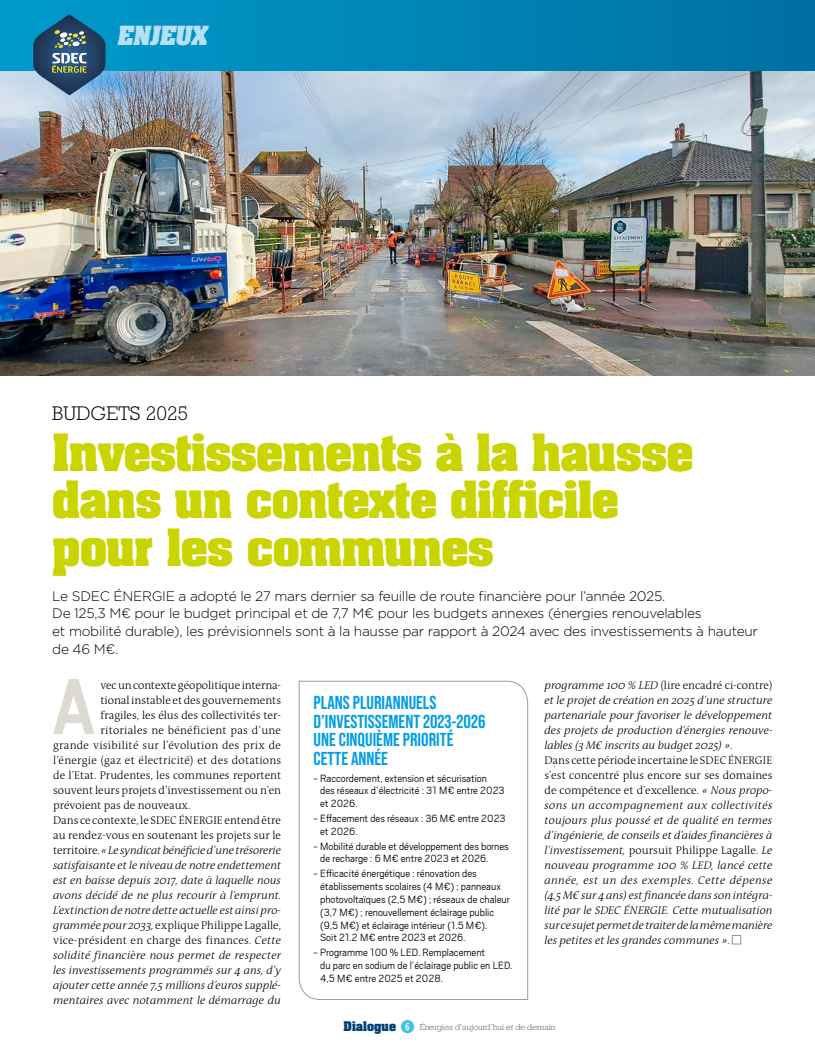
<style>
.page{position:relative;width:815px;height:1053px;background:#fff}
.page>*{position:absolute;margin:0;border:0;box-sizing:border-box;transform-origin:0 0}
.t1{font:700 87.25px "Scout";color:#dddbd1;scale:.86 1}
.t2{font:700 43.75px/47.5px "Aachen";letter-spacing:-.02em;color:#cad400}
.t3{font:700 22.5px "Aachen";color:#b6e1f4}
.t4{font:300 20px "Rockwell";color:#000}
.t5{font:700 18.75px/18.8px "Bebas Neue Pro";color:#009ee3}
.t6{font:300 13.75px/17.5px "Gotham";letter-spacing:-.02em;color:#000}
.t7{font:300 11.62px/12.9px "Scout";color:#000}
.t8{font:italic 300 11.25px/15px "The Antiqua B3 i";color:#000;text-align:justify}
.t9{font:300 11.25px/15px "The Antiqua B3";color:#000}
.t10{font:300 11.25px "The Antiqua B3";letter-spacing:.02em;color:#000}
.t11{font:300 11.25px "The Antiqua B3";letter-spacing:.025em;color:#000}
.t12{font:300 8.75px "Rockwell";color:#626261}
.s1{font-family:"The Antiqua B3";font-style:normal}
.s2{font-family:"The Antiqua B3 i";font-style:italic}
.s3{font-family:"Aachen";font-weight:700;font-size:11.38px;color:#004076}
.s4{font-family:"Combi Numerals Ltd";font-weight:400;font-size:17.5px;color:#42bfe5}
</style>
<div class="page">
<img style="left:0;top:71px;width:815px;height:304px">
<div style="left:0;top:0;width:815px;height:71px;background:linear-gradient(to right,#009bcb,#006fa2)"></div>
<div style="left:732px;top:935px;width:9px;height:9px;background:#fff;border:1px solid #95948e"></div>
<svg style="left:33px;top:14px;width:72px;height:81px;background:#42718d"></svg>
<svg style="left:299px;top:680px;width:229px;height:320px"></svg>
<h3 class="t3" style="left:117px;top:20px;width:96px">ENJEUX</h3>
<h3 class="t4" style="left:52px;top:401px;width:138px">BUDGETS 2025</h3>
<h2 class="t2" style="left:52px;top:427px;width:643px">Investissements à la hausse dans un contexte difficile pour les communes</h2>
<p class="t6" style="left:52px;top:587px;width:707px">Le SDEC ÉNERGIE a adopté le 27 mars dernier sa feuille de route financière pour l’année 2025.<br>De 125,3 M€ pour le budget principal et de 7,7 M€ pour les budgets annexes (énergies renouvelables<br>et mobilité durable), les prévisionnels sont à la hausse par rapport à 2024 avec des investissements à hauteur de 46 M€.</p>
<h1 class="t1" style="left:52px;top:650px;width:51px">A</h1>
<p class="t9" style="left:100px;top:678px;width:182px">vec un contexte géopolitique interna-</p>
<p class="t9" style="left:100px;top:693px;width:182px">tional instable et des gouvernements</p>
<p class="t9" style="left:100px;top:708px;width:182px">fragiles, les élus des collectivités ter-</p>
<p class="t10" style="left:100px;top:724px;width:182px">ritoriales ne bénéficient pas d’une</p>
<p class="t11" style="left:53px;top:739px;width:230px">grande visibilité sur l’évolution des prix de</p>
<p class="t10" style="left:53px;top:754px;width:230px">l’énergie (gaz et électricité) et des dotations</p>
<p class="t9" style="left:53px;top:768px;width:230px">de l’Etat. Prudentes, les communes reportent</p>
<p class="t9" style="left:53px;top:783px;width:229px">souvent leurs projets d’investissement ou n’en</p>
<p class="t9" style="left:53px;top:798px;width:139px">prévoient pas de nouveaux.</p>
<p class="t9" style="left:53px;top:813px;width:229px">Dans ce contexte, le SDEC ÉNERGIE entend être</p>
<p class="t9" style="left:53px;top:828px;width:229px">au rendez-vous en soutenant les projets sur le</p>
<p class="t8" style="left:53px;top:843px;width:230px"><span class="s1">territoire.</span> « Le syndicat bénéficie d’une trésorerie satisfaisante et le niveau de notre endettement est en baisse depuis 2017, date à laquelle nous avons décidé de ne plus recourir à l’emprunt.<br>L’extinction de notre dette actuelle est ainsi pro-</p>
<p class="t9" style="left:53px;top:918px;width:229px"><span class="s2">grammée pour 2033,</span> explique Philippe Lagalle, vice-président en charge des finances. <span class="s2">Cette</span></p>
<p class="t8" style="left:53px;top:948px;width:229px">solidité financière nous permet de respecter les investissements programmés sur 4 ans, d’y ajouter cette année 7,5 millions d’euros supplé&shy;mentaires avec notamment le démarrage du</p>
<p class="t9" style="left:544px;top:678px;width:229px"><span class="s2">programme 100 % LED</span> (lire encadré ci-contre)</p>
<p class="t8" style="left:544px;top:693px;width:230px">et le projet de création en 2025 d’une structure partenariale pour favoriser le développement des projets de production d’énergies renouve&shy;lables (3 M€ inscrits au budget 2025) »<span class="s1">.</span></p>
<p class="t9" style="left:544px;top:753px;width:230px;text-align:justify">Dans cette période incertaine le SDEC ÉNERGIE s’est concentré plus encore sur ses domaines de compétence et d’excellence. <span class="s2">« Nous propo-</span></p>
<p class="t8" style="left:544px;top:798px;width:229px">sons un accompagnement aux collectivités toujours plus poussé et de qualité en termes d’ingénierie, de conseils et d’aides financières à</p>
<p class="t9" style="left:544px;top:843px;width:229px"><span class="s2">l’investissement,</span> poursuit Philippe Lagalle. <span class="s2">Le</span></p>
<p class="t8" style="left:544px;top:858px;width:229px">nouveau programme 100 % LED, lancé cette année, est un des exemples. Cette dépense (4,5 M€ sur 4 ans) est financée dans son intégra&shy;lité par le SDEC ÉNERGIE. Cette mutualisation sur ce sujet permet de traiter de la même manière les petites et les grandes communes »<span class="s1">.</span></p>
<h3 class="t5" style="left:314px;top:692px;width:173px">PLANS PLURIANNUELS<br>D’INVESTISSEMENT 2023-2026<br>UNE CINQUIÈME PRIORITÉ<br>CETTE ANNÉE</h3>
<p class="t7" style="left:320px;top:770px;width:186px;text-indent:-7px">- Raccordement, extension et sécurisation<br>des réseaux d’électricité : 31 M€ entre 2023 et 2026.</p>
<p class="t7" style="left:320px;top:811px;width:187px;text-indent:-7px">- Effacement des réseaux : 36 M€ entre 2023 et 2026.</p>
<p class="t7" style="left:320px;top:838px;width:190px;text-indent:-7px">- Mobilité durable et développement des bornes de recharge : 6 M€ entre 2023 et 2026.</p>
<p class="t7" style="left:320px;top:866px;width:191px;text-indent:-7px">- Efficacité énergétique : rénovation des établissements scolaires (4 M€) ; panneaux photovoltaïques (2,5 M€) ; réseaux de chaleur (3,7 M€) ; renouvellement éclairage public (9,5 M€) et éclairage intérieur (1.5 M€).<br>Soit 21.2 M€ entre 2023 et 2026.</p>
<p class="t7" style="left:320px;top:945px;width:194px;text-indent:-7px">- Programme 100 % LED. Remplacement<br>du parc en sodium de l’éclairage public en LED.<br>4,5 M€ entre 2025 et 2028.</p>
<p class="t12" style="left:344px;top:1021px;width:214px"><span class="s3">Dialogue</span> <span class="s4">6</span> Énergies d’aujourd’hui et de demain</p>
</div>
